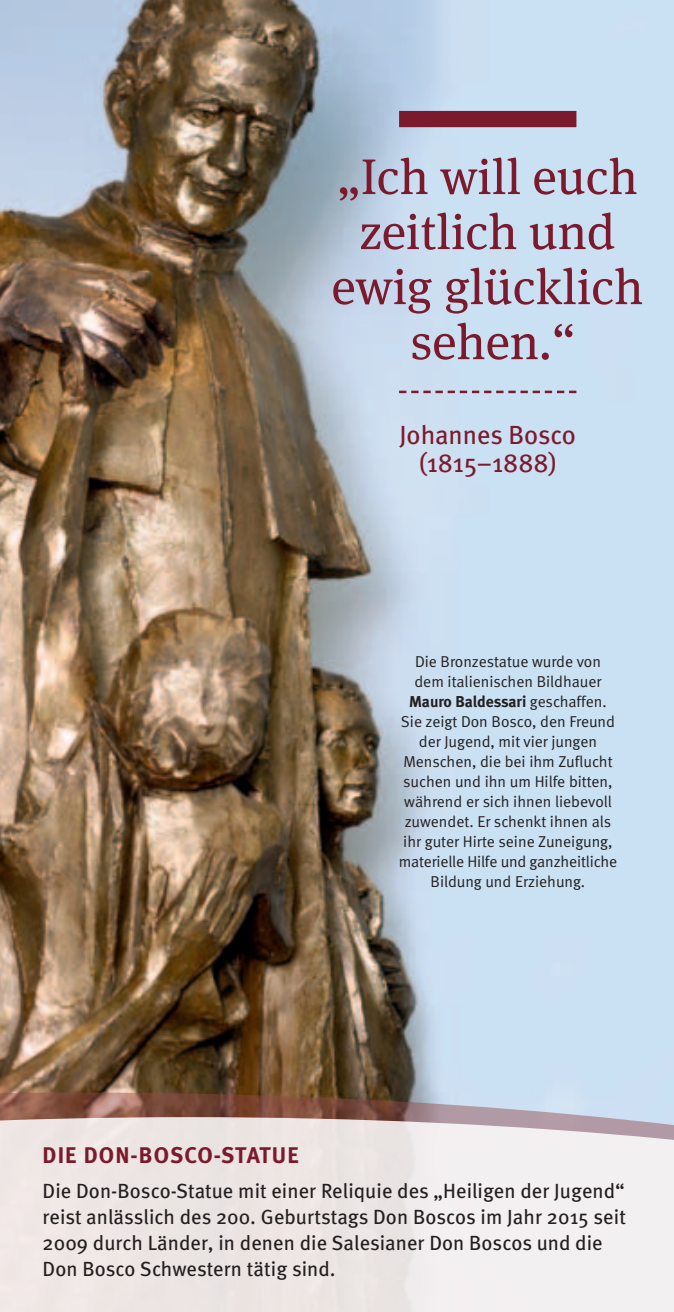
<style>
.page{position:relative;width:674px;height:1312px;background:#fff}
.page>*{position:absolute;margin:0;border:0;box-sizing:border-box;transform-origin:0 0}
.t1{font:50px/55px "Meta Serif OT";color:#7c1a2d;text-align:center}
.t2{font:26.25px/27.5px "Meta";color:#7c1a2d;text-align:center}
.t3{font:700 22.75px "Meta";letter-spacing:.05em;color:#7c1a2d}
.t4{font:20.5px/26px "Meta";letter-spacing:.005em;color:#231f20}
.t5{font:15.75px/20px "Meta Normal LF";color:#231f20}
.t6{font:15.75px "Meta Bold LF";letter-spacing:-.005em;color:#231f20}
.s1{font-family:"Meta Normal LF"}
</style>
<div class="page">
<img style="left:0;top:0;width:673px;height:1092px">
<svg style="left:0;top:1092px;width:673px;height:24px;background:#99817d"></svg>
<svg style="left:0;top:1116px;width:673px;height:195px;fill:#efe7e5"></svg>
<div style="left:399px;top:111px;width:177px;height:16px;background:#7c1a2d"></div>
<svg style="left:399px;top:390px;width:177px;height:3px"></svg>
<h1 class="t1" style="left:331px;top:150px;width:313px">„Ich will euch zeitlich und ewig glücklich sehen.“</h1>
<h2 class="t2" style="left:399px;top:421px;width:178px">Johannes Bosco (1815–1888)</h2>
<p class="t5" style="left:414px;top:650px;width:188px">Die Bronzestatue wurde von dem italienischen Bildhauer</p>
<p class="t6" style="left:409px;top:691px;width:199px">Mauro Baldessari <span class="s1">geschaffen.</span></p>
<p class="t5" style="left:398px;top:710px;width:219px;text-align:center">Sie zeigt Don Bosco, den Freund der Jugend, mit vier jungen<br>Menschen, die bei ihm Zuflucht suchen und ihn um Hilfe bitten, während er sich ihnen liebevoll zuwendet. Er schenkt ihnen als ihr guter Hirte seine Zuneigung, materielle Hilfe und ganzheitliche<br>Bildung und Erziehung.</p>
<h3 class="t3" style="left:43px;top:1140px;width:257px">DIE DON-BOSCO-STATUE</h3>
<h3 class="t4" style="left:43px;top:1177px;width:584px">Die Don-Bosco-Statue mit einer Reliquie des „Heiligen der Jugend“ reist anlässlich des 200. Geburtstags Don Boscos im Jahr 2015 seit 2009 durch Länder, in denen die Salesianer Don Boscos und die Don Bosco Schwestern tätig sind.</h3>
</div>
